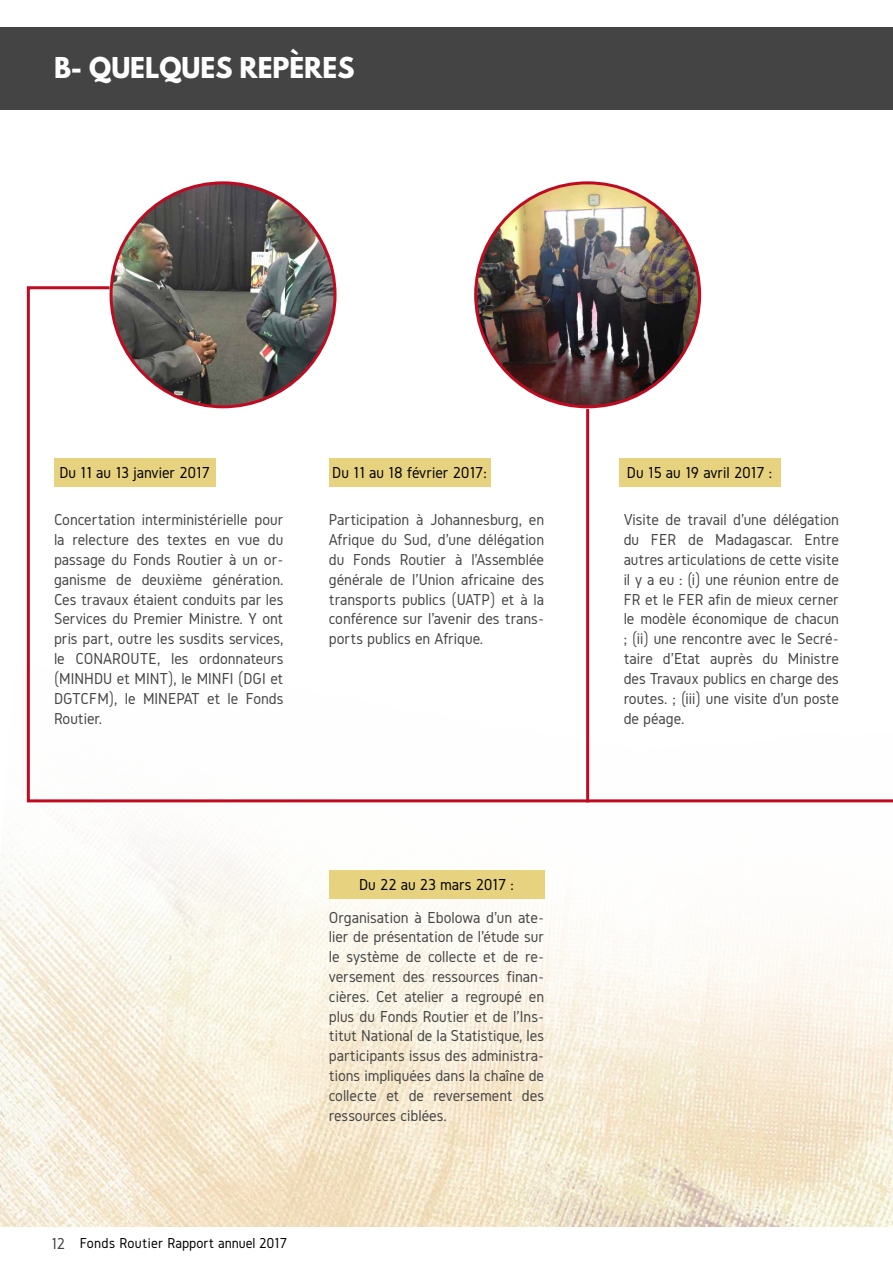
<style>
.page{position:relative;width:893px;height:1263px;background:#fff}
.page>*{position:absolute;margin:0;border:0;box-sizing:border-box;transform-origin:0 0}
.t1{font:700 25.5px "League Spartan";color:#fff}
.t2{font:16.5px/19.8px "Gidole";color:#454444;text-align:justify}
.t3{font:16.5px "Gidole";color:#000}
.t4{font:15px "Gidole";color:#000}
.s1{font-size:16.5px;color:#454444}
</style>
<div class="page">
<img style="left:0;top:27px;width:893px;height:1200px">
<div style="left:0;top:28px;width:893px;height:82px;background:#454444"></div>
<svg style="left:25px;top:285px;width:868px;height:519px"></svg>
<img style="left:111px;top:183px;width:224px;height:224px;border-radius:112px">
<img style="left:476px;top:183px;width:224px;height:224px;border-radius:112px">
<hr style="left:586px;top:409px;width:3px;height:393px;background:#bf0b21">
<div style="left:54px;top:458px;width:161px;height:28px;background:#e7d27f"></div>
<div style="left:329px;top:458px;width:161px;height:28px;background:#e7d27f"></div>
<div style="left:619px;top:458px;width:161px;height:28px;background:#e7d27f"></div>
<div style="left:329px;top:870px;width:215px;height:28px;background:#e7d27f"></div>
<h1 class="t1" style="left:54px;top:47px;width:302px">B- QUELQUES REPÈRES</h1>
<p class="t3" style="left:59px;top:463px;width:152px">Du 11 au 13 janvier 2017</p>
<p class="t3" style="left:332px;top:463px;width:156px">Du 11 au 18 février 2017:</p>
<p class="t3" style="left:627px;top:463px;width:147px">Du 15 au 19 avril 2017 :</p>
<p class="t2" style="left:54px;top:510px;width:231px">Concertation interministérielle pour la relecture des textes en vue du passage du Fonds Routier à un or&shy;ganisme de deuxième génération.<br>Ces travaux étaient conduits par les Services du Premier Ministre. Y ont pris part, outre les susdits services, le CONAROUTE, les ordonnateurs (MINHDU et MINT), le MINFI (DGI et DGTCFM), le MINEPAT et le Fonds Routier.</p>
<p class="t2" style="left:329px;top:510px;width:217px">Participation à Johannesburg, en Afrique du Sud, d’une délégation du Fonds Routier à l’Assemblée générale de l’Union africaine des transports publics (UATP) et à la conférence sur l’avenir des trans&shy;ports publics en Afrique.</p>
<p class="t3" style="left:359px;top:875px;width:156px">Du 22 au 23 mars 2017 :</p>
<p class="t2" style="left:329px;top:907px;width:217px">Organisation à Ebolowa d’un ate&shy;lier de présentation de l’étude sur le système de collecte et de re&shy;versement des ressources finan&shy;cières. Cet atelier a regroupé en plus du Fonds Routier et de l’Ins&shy;titut National de la Statistique, les participants issus des administra&shy;tions impliquées dans la chaîne de collecte et de reversement des ressources ciblées.</p>
<p class="t4" style="left:51px;top:1234px;width:238px"><span class="s1">12</span> Fonds Routier Rapport annuel 2017</p>
<p class="t2" style="left:624px;top:510px;width:217px">Visite de travail d’une délégation du FER de Madagascar. Entre autres articulations de cette visite il y a eu : (i) une réunion entre de FR et le FER afin de mieux cerner le modèle économique de chacun ; (ii) une rencontre avec le Secré&shy;taire d’État auprès du Ministre des Travaux publics en charge des routes. ; (iii) une visite d’un poste de péage.</p>
</div>
